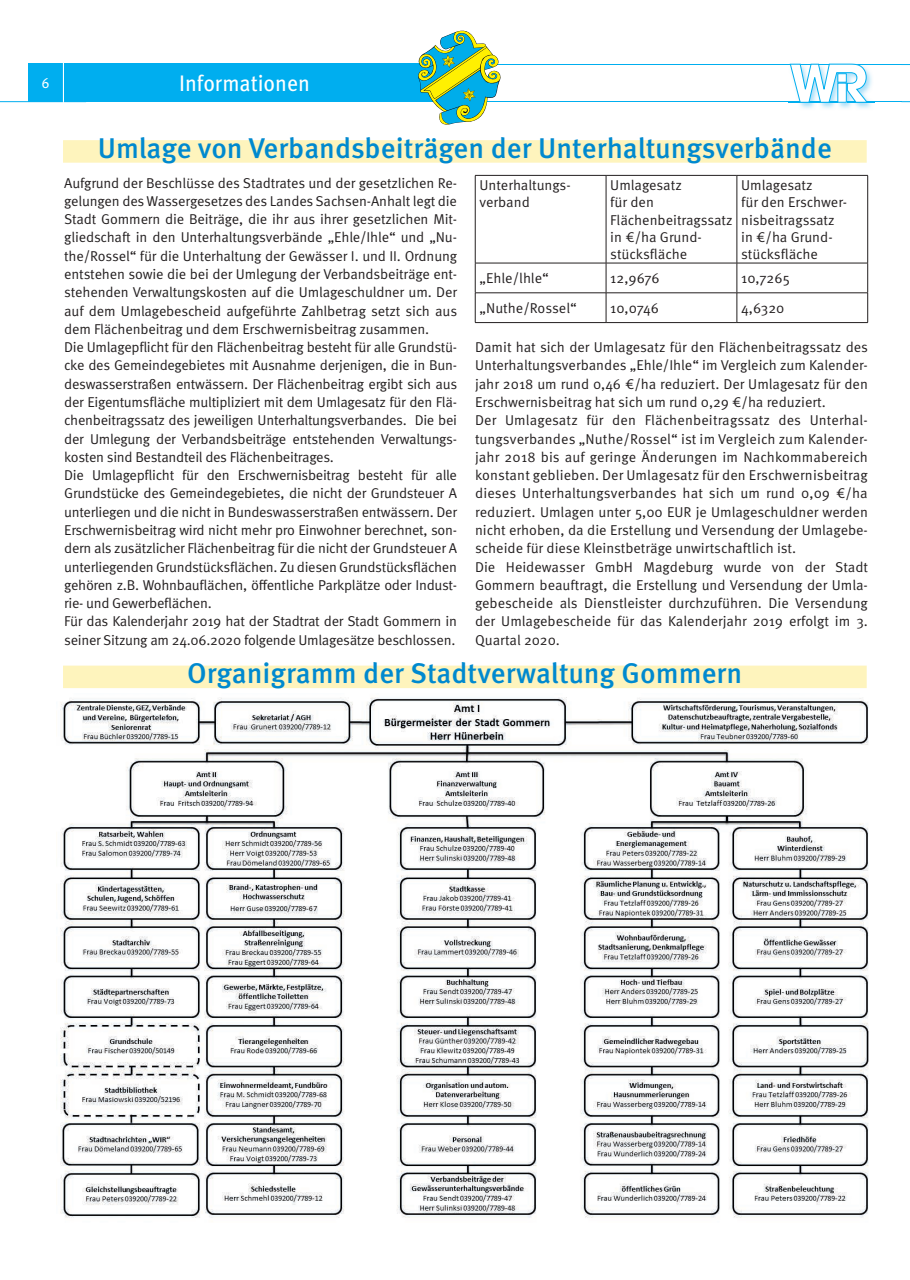
<style>
.page{position:relative;width:910px;height:1280px;background:#fff}
.page>*{position:absolute;margin:0;border:0;box-sizing:border-box;transform-origin:0 0}
.t1{font:500 28.5px "Meta Pro";color:#0089cf}
.t2{font:22.5px "Meta Pro";color:#fff;scale:.95 1}
.t3{font:15px "Today SB";color:#fff;scale:.95 1}
.t4{font:14.25px/18.3px "Meta Pro";letter-spacing:-.01em;color:#231f20}
</style>
<div class="page">
<div style="left:64px;top:63px;width:392px;height:39px;background:#00aeef"></div>
<hr style="left:0;top:101px;width:86px;height:1px;background:#00aeef">
<hr style="left:86px;top:101px;width:815px;height:1px;background:#00aeef">
<hr style="left:86px;top:64px;width:815px;height:1px;background:#00aeef">
<div style="left:28px;top:63px;width:35px;height:39px;background:#00aeef"></div>
<hr style="left:63px;top:62px;width:1px;height:41px;background:#fff">
<img style="left:418px;top:30px;width:83px;height:95px">
<img style="left:789px;top:63px;width:85px;height:46px">
<svg style="left:790px;top:64px;width:78px;height:39px"></svg>
<hr style="left:475px;top:175px;width:131px;height:1px;background:#231f20">
<hr style="left:475px;top:176px;width:1px;height:87px;background:#231f20">
<hr style="left:606px;top:175px;width:131px;height:1px;background:#231f20">
<hr style="left:606px;top:176px;width:1px;height:87px;background:#231f20">
<hr style="left:737px;top:175px;width:131px;height:1px;background:#231f20">
<hr style="left:737px;top:176px;width:1px;height:87px;background:#231f20">
<hr style="left:867px;top:176px;width:1px;height:87px;background:#231f20">
<hr style="left:475px;top:263px;width:131px;height:1px;background:#231f20">
<hr style="left:475px;top:263px;width:1px;height:30px;background:#231f20">
<hr style="left:606px;top:263px;width:131px;height:1px;background:#231f20">
<hr style="left:606px;top:263px;width:1px;height:30px;background:#231f20">
<hr style="left:737px;top:263px;width:131px;height:1px;background:#231f20">
<hr style="left:737px;top:263px;width:1px;height:30px;background:#231f20">
<hr style="left:867px;top:263px;width:1px;height:30px;background:#231f20">
<hr style="left:475px;top:293px;width:131px;height:1px;background:#231f20">
<svg style="left:475px;top:293px;width:1px;height:29px"></svg>
<hr style="left:606px;top:293px;width:131px;height:1px;background:#231f20">
<svg style="left:606px;top:293px;width:1px;height:29px"></svg>
<hr style="left:737px;top:293px;width:131px;height:1px;background:#231f20">
<svg style="left:737px;top:293px;width:1px;height:29px"></svg>
<svg style="left:867px;top:293px;width:1px;height:29px"></svg>
<hr style="left:475px;top:322px;width:131px;height:1px;background:#231f20">
<hr style="left:606px;top:322px;width:131px;height:1px;background:#231f20">
<hr style="left:737px;top:322px;width:131px;height:1px;background:#231f20">
<div style="left:63px;top:140px;width:804px;height:23px;background:#fef4bd"></div>
<div style="left:63px;top:666px;width:804px;height:22px;background:#fef4bd"></div>
<img style="left:60px;top:697px;width:809px;height:521px">
<p class="t3" style="left:42px;top:75px;width:9px">6</p>
<h2 class="t2" style="left:179px;top:69px;width:139px">Informationen</h2>
<h1 class="t1" style="left:98px;top:130px;width:736px">Umlage von Verbandsbeiträgen der Unterhaltungsverbände</h1>
<p class="t4" style="left:64px;top:174px;width:394px">Aufgrund der Beschlüsse des Stadtrates und der gesetzlichen Re&shy;gelungen des Wassergesetzes des Landes Sachsen-Anhalt legt die Stadt Gommern die Beiträge, die ihr aus ihrer gesetzlichen Mit&shy;gliedschaft in den Unterhaltungsverbände „Ehle/Ihle“ und „Nu&shy;the/Rossel“ für die Unterhaltung der Gewässer I. und II. Ordnung entstehen sowie die bei der Umlegung der Verbandsbeiträge ent&shy;stehenden Verwaltungskosten auf die Umlageschuldner um. Der auf dem Umlagebescheid aufgeführte Zahlbetrag setzt sich aus dem Flächenbeitrag und dem Erschwernisbeitrag zusammen.<br>Die Umlagepflicht für den Flächenbeitrag besteht für alle Grundstü&shy;cke des Gemeindegebietes mit Ausnahme derjenigen, die in Bun&shy;deswasserstraßen entwässern. Der Flächenbeitrag ergibt sich aus der Eigentumsfläche multipliziert mit dem Umlagesatz für den Flä&shy;chenbeitragssatz des jeweiligen Unterhaltungsverbandes. Die bei der Umlegung der Verbandsbeiträge entstehenden Verwaltungs&shy;kosten sind Bestandteil des Flächenbeitrages.<br>Die Umlagepflicht für den Erschwernisbeitrag besteht für alle Grundstücke des Gemeindegebietes, die nicht der Grundsteuer A unterliegen und die nicht in Bundeswasserstraßen entwässern. Der Erschwernisbeitrag wird nicht mehr pro Einwohner berechnet, son&shy;dern als zusätzlicher Flächenbeitrag für die nicht der Grundsteuer A unterliegenden Grundstücksflächen. Zu diesen Grundstücksflächen gehören z.B. Wohnbauflächen, öffentliche Parkplätze oder Indust&shy;rie- und Gewerbeflächen.<br>Für das Kalenderjahr 2019 hat der Stadtrat der Stadt Gommern in seiner Sitzung am 24.06.2020 folgende Umlagesätze beschlossen.</p>
<p class="t4" style="left:479px;top:177px;width:93px;line-height:17.1px">Unterhaltungs&shy;verband</p>
<p class="t4" style="left:610px;top:177px;width:124px;line-height:17.1px">Umlagesatz<br>für den<br>Flächenbeitragssatz in €/ha Grund&shy;stücksfläche</p>
<p class="t4" style="left:741px;top:177px;width:108px;line-height:17.1px">Umlagesatz<br>für den Erschwer&shy;nisbeitragssatz in €/ha Grund&shy;stücksfläche</p>
<p class="t4" style="left:479px;top:270px;width:71px">„Ehle/lhle“</p>
<p class="t4" style="left:610px;top:270px;width:51px">12,9676</p>
<p class="t4" style="left:741px;top:270px;width:50px">10,7265</p>
<p class="t4" style="left:479px;top:299px;width:99px">„Nuthe/Rossel“</p>
<p class="t4" style="left:610px;top:299px;width:50px">10,0746</p>
<p class="t4" style="left:741px;top:299px;width:45px">4,6320</p>
<p class="t4" style="left:475px;top:338px;width:394px">Damit hat sich der Umlagesatz für den Flächenbeitragssatz des Unterhaltungsverbandes „Ehle/Ihle“ im Vergleich zum Kalender&shy;jahr 2018 um rund 0,46 €/ha reduziert. Der Umlagesatz für den Erschwernisbeitrag hat sich um rund 0,29 €/ha reduziert.<br>Der Umlagesatz für den Flächenbeitragssatz des Unterhal&shy;tungsverbandes „Nuthe/Rossel“ ist im Vergleich zum Kalender&shy;jahr 2018 bis auf geringe Änderungen im Nachkommabereich konstant geblieben. Der Umlagesatz für den Erschwernisbeitrag dieses Unterhaltungsverbandes hat sich um rund 0,09 €/ha reduziert. Umlagen unter 5,00 EUR je Umlageschuldner werden nicht erhoben, da die Erstellung und Versendung der Umlagebe&shy;scheide für diese Kleinstbeträge unwirtschaftlich ist.<br>Die Heidewasser GmbH Magdeburg wurde von der Stadt Gommern beauftragt, die Erstellung und Versendung der Umla&shy;gebescheide als Dienstleister durchzuführen. Die Versendung der Umlagebescheide für das Kalenderjahr 2019 erfolgt im 3.<br>Quartal 2020.</p>
<h1 class="t1" style="left:187px;top:655px;width:557px">Organigramm der Stadtverwaltung Gommern</h1>
</div>
